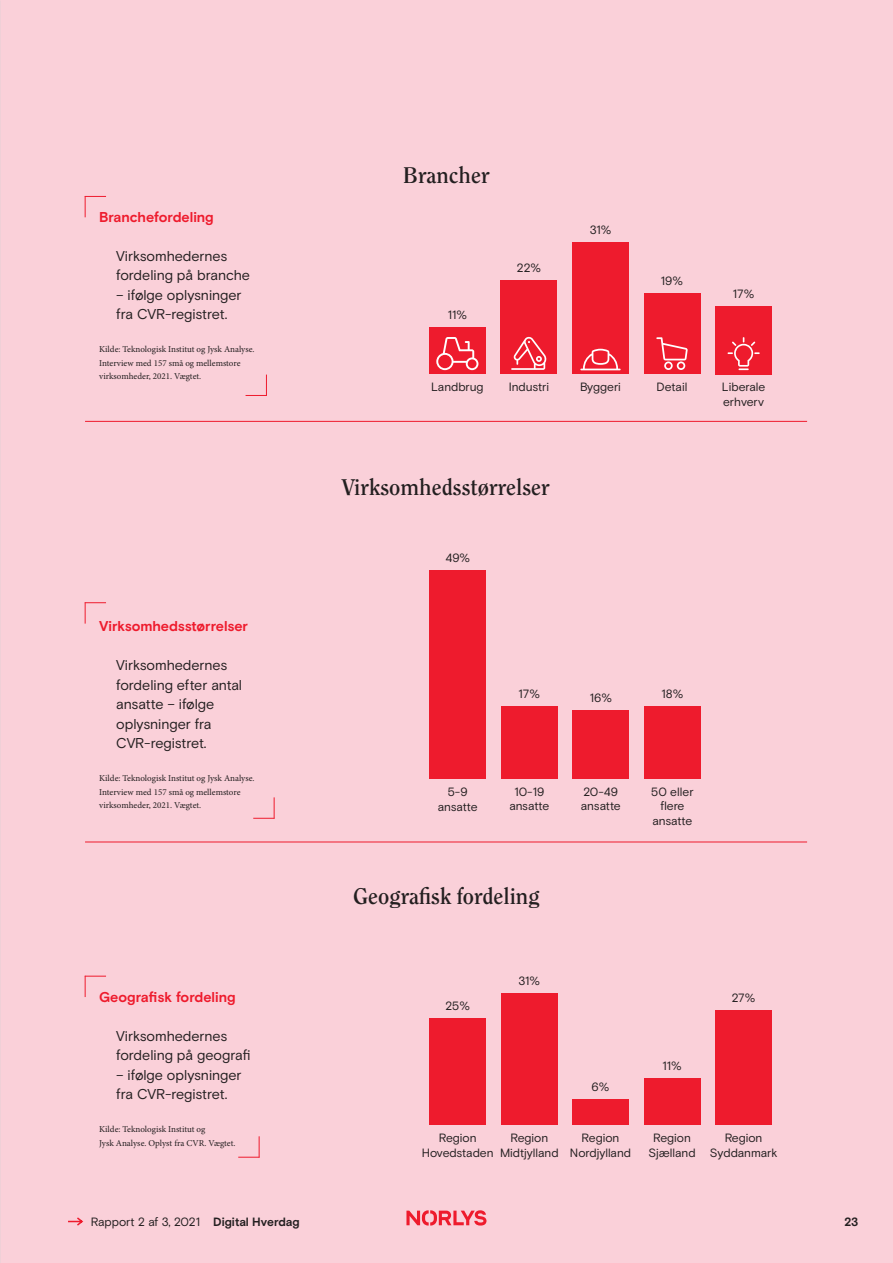
<style>
.page{position:relative;width:893px;height:1263px;background:#fad0d9}
.page>*{position:absolute;margin:0;border:0;box-sizing:border-box;transform-origin:0 0}
.Overskrift_Diagramme{font:700 22.5px "Clearface ITC Pro";color:#231f20}
.Diagram_brød{font:14.25px/19.5px "Basis Grotesque Pro";color:#231f20}
.Diagram_brød_fed{font:700 14.25px "Basis Grotesque Pro";color:#ee1b2d}
.Tekst_i_diagrammer{font:12px/14.2px "Basis Grotesque Pro";color:#231f20;text-align:center}
.t1{font:700 12px "Basis Grotesque Pro";color:#231f20}
.Kilde{font:9px/13.5px "Minion Pro";color:#231f20}
.s1{font-weight:700}
</style>
<div class="page">
<svg style="left:68px;top:1217px;width:15px;height:9px"></svg>
<svg style="left:406px;top:1210px;width:80px;height:15px"></svg>
<img style="left:0;top:0;width:1px;height:1263px">
<div style="left:572px;top:242px;width:57px;height:132px;background:#ee1b2d"></div>
<svg style="left:580px;top:349px;width:41px;height:21px"></svg>
<div style="left:644px;top:293px;width:56px;height:81px;background:#ee1b2d"></div>
<svg style="left:656px;top:337px;width:32px;height:33px"></svg>
<div style="left:501px;top:281px;width:56px;height:93px;background:#ee1b2d"></div>
<svg style="left:511px;top:336px;width:36px;height:34px"></svg>
<div style="left:429px;top:327px;width:57px;height:47px;background:#ee1b2d"></div>
<svg style="left:436px;top:337px;width:42px;height:33px"></svg>
<div style="left:715px;top:306px;width:57px;height:68px;background:#ee1b2d"></div>
<svg style="left:728px;top:337px;width:32px;height:33px"></svg>
<div style="left:429px;top:570px;width:57px;height:209px;background:#ee1b2d"></div>
<div style="left:501px;top:707px;width:57px;height:72px;background:#ee1b2d"></div>
<div style="left:573px;top:711px;width:56px;height:68px;background:#ee1b2d"></div>
<div style="left:644px;top:707px;width:57px;height:72px;background:#ee1b2d"></div>
<hr style="left:85px;top:842px;width:722px;height:1px;background:#ee1b2d">
<hr style="left:85px;top:421px;width:722px;height:1px;background:#ee1b2d">
<svg style="left:85px;top:196px;width:21px;height:21px"></svg>
<svg style="left:85px;top:976px;width:21px;height:21px"></svg>
<svg style="left:85px;top:602px;width:21px;height:22px"></svg>
<svg style="left:246px;top:375px;width:21px;height:21px"></svg>
<svg style="left:238px;top:1136px;width:22px;height:22px"></svg>
<svg style="left:253px;top:797px;width:22px;height:22px"></svg>
<div style="left:572px;top:1099px;width:57px;height:26px;background:#ee1b2d"></div>
<div style="left:644px;top:1078px;width:56px;height:47px;background:#ee1b2d"></div>
<div style="left:501px;top:993px;width:57px;height:132px;background:#ee1b2d"></div>
<div style="left:429px;top:1019px;width:57px;height:106px;background:#ee1b2d"></div>
<div style="left:715px;top:1010px;width:57px;height:115px;background:#ee1b2d"></div>
<p class="Diagram_brød_fed" style="left:99px;top:208px;width:116px">Branchefordeling</p>
<p class="Diagram_brød" style="left:116px;top:246px;width:135px">Virksomhedernes fordeling på branche</p>
<p class="Diagram_brød" style="left:116px;top:285px;width:127px">– ifølge oplysninger fra CVR-registret.</p>
<p class="Kilde" style="left:99px;top:342px;width:157px">Kilde: Teknologisk Institut og Jysk Analyse.<br>Interview med 157 små og mellemstore</p>
<p class="Kilde" style="left:99px;top:369px;width:104px">virksomheder, 2021. Vægtet.</p>
<p class="Diagram_brød_fed" style="left:99px;top:618px;width:150px">Virksomhedsstørrelser</p>
<p class="Diagram_brød" style="left:116px;top:656px;width:127px">Virksomhedernes fordeling efter antal ansatte – ifølge oplysninger fra<br>CVR-registret.</p>
<p class="Kilde" style="left:99px;top:771px;width:157px">Kilde: Teknologisk Institut og Jysk Analyse.<br>Interview med 157 små og mellemstore</p>
<p class="Kilde" style="left:99px;top:798px;width:104px">virksomheder, 2021. Vægtet.</p>
<p class="Overskrift_Diagramme" style="left:403px;top:161px;width:88px">Brancher</p>
<p class="Tekst_i_diagrammer" style="left:448px;top:308px;width:21px">11%</p>
<p class="Tekst_i_diagrammer" style="left:517px;top:261px;width:26px">22%</p>
<p class="Tekst_i_diagrammer" style="left:590px;top:223px;width:23px">31%</p>
<p class="Tekst_i_diagrammer" style="left:661px;top:274px;width:24px">19%</p>
<p class="Tekst_i_diagrammer" style="left:733px;top:287px;width:23px">17%</p>
<p class="Tekst_i_diagrammer" style="left:431px;top:380px;width:54px">Landbrug</p>
<p class="Tekst_i_diagrammer" style="left:509px;top:380px;width:42px">Industri</p>
<p class="Tekst_i_diagrammer" style="left:580px;top:380px;width:42px">Byggeri</p>
<p class="Tekst_i_diagrammer" style="left:657px;top:380px;width:32px">Detail</p>
<p class="Tekst_i_diagrammer" style="left:722px;top:380px;width:45px">Liberale</p>
<p class="Tekst_i_diagrammer" style="left:723px;top:395px;width:43px">erhverv</p>
<p class="Overskrift_Diagramme" style="left:342px;top:473px;width:209px">Virksomhedsstørrelser</p>
<p class="Tekst_i_diagrammer" style="left:445px;top:551px;width:26px">49%</p>
<p class="Tekst_i_diagrammer" style="left:519px;top:687px;width:23px">17%</p>
<p class="Tekst_i_diagrammer" style="left:590px;top:691px;width:24px">16%</p>
<p class="Tekst_i_diagrammer" style="left:662px;top:687px;width:23px">18%</p>
<p class="Tekst_i_diagrammer" style="left:438px;top:785px;width:41px;line-height:15px">5-9 ansatte</p>
<p class="Tekst_i_diagrammer" style="left:509px;top:785px;width:41px">10-19 ansatte</p>
<p class="Tekst_i_diagrammer" style="left:581px;top:785px;width:41px;text-align:left">20-49 ansatte</p>
<p class="Tekst_i_diagrammer" style="left:651px;top:785px;width:44px">50 eller</p>
<p class="Tekst_i_diagrammer" style="left:652px;top:799px;width:41px">flere ansatte</p>
<p class="Overskrift_Diagramme" style="left:353px;top:882px;width:188px">Geografisk fordeling</p>
<p class="Tekst_i_diagrammer" style="left:519px;top:974px;width:23px">31%</p>
<p class="Diagram_brød_fed" style="left:99px;top:988px;width:138px">Geografisk fordeling</p>
<p class="Diagram_brød" style="left:116px;top:1026px;width:136px">Virksomhedernes fordeling på geografi</p>
<p class="Diagram_brød" style="left:116px;top:1065px;width:127px">– ifølge oplysninger fra CVR-registret.</p>
<p class="Kilde" style="left:99px;top:1122px;width:108px">Kilde: Teknologisk Institut og</p>
<p class="Kilde" style="left:99px;top:1136px;width:138px">Jysk Analyse. Oplyst fra CVR. Vægtet.</p>
<p class="Tekst_i_diagrammer" style="left:439px;top:1131px;width:39px">Region</p>
<p class="Tekst_i_diagrammer" style="left:422px;top:1146px;width:73px">Hovedstaden</p>
<p class="Tekst_i_diagrammer" style="left:446px;top:999px;width:26px">25%</p>
<p class="Tekst_i_diagrammer" style="left:510px;top:1131px;width:39px">Region</p>
<p class="Tekst_i_diagrammer" style="left:500px;top:1146px;width:60px">Midtjylland</p>
<p class="Tekst_i_diagrammer" style="left:592px;top:1080px;width:19px">6%</p>
<p class="Tekst_i_diagrammer" style="left:582px;top:1131px;width:39px">Region</p>
<p class="Tekst_i_diagrammer" style="left:570px;top:1146px;width:63px">Nordjylland</p>
<p class="Tekst_i_diagrammer" style="left:662px;top:1059px;width:21px">11%</p>
<p class="Tekst_i_diagrammer" style="left:732px;top:991px;width:25px">27%</p>
<p class="Tekst_i_diagrammer" style="left:653px;top:1131px;width:39px">Region</p>
<p class="Tekst_i_diagrammer" style="left:648px;top:1146px;width:49px">Sjælland</p>
<p class="Tekst_i_diagrammer" style="left:725px;top:1131px;width:39px">Region</p>
<p class="Tekst_i_diagrammer" style="left:710px;top:1146px;width:69px">Syddanmark</p>
<p class="Tekst_i_diagrammer" style="left:91px;top:1214px;width:210px">Rapport 2 af 3, 2021 <span class="s1">Digital Hverdag</span></p>
<p class="t1" style="left:845px;top:1214px;width:15px">23</p>
</div>
